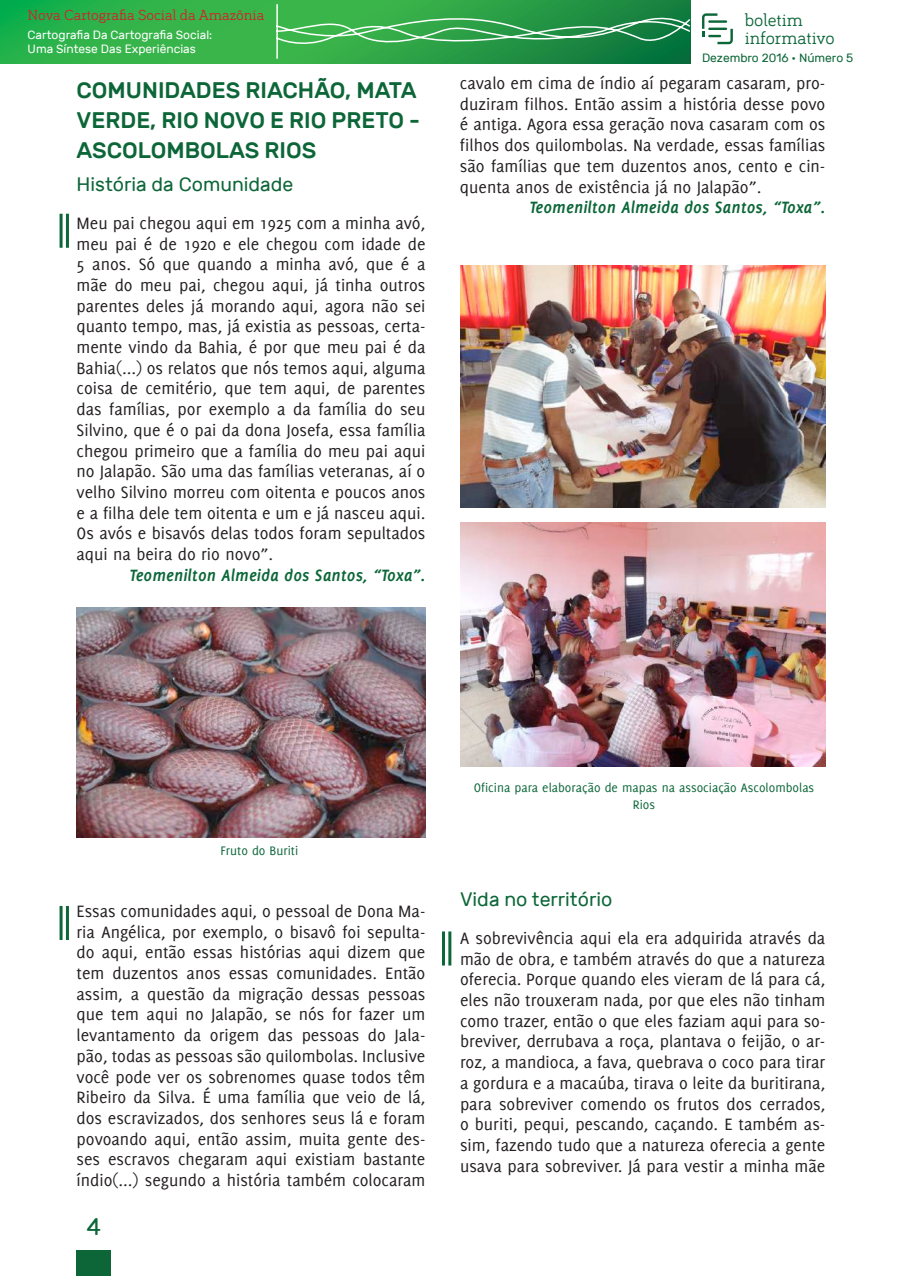
<style>
.page{position:relative;width:902px;height:1276px;background:#fff}
.page>*{position:absolute;margin:0;border:0;box-sizing:border-box;transform-origin:0 0}
.t1{font:24px "Rubik";color:#0c6638}
.t2{font:500 22.5px/30px "Rubik";color:#0c6638}
.t3{font:19.5px "Rubik";color:#0c6638}
.t4{font:18px/20.7px "Delicious";color:#231f20;text-align:justify}
.t5{font:italic 700 18px "Delicious";color:#0c6638}
.t6{font:18px/18px "Bariol Serif";color:#0c6638}
.t7{font:15px "Bariol Serif";color:#d1232a}
.t8{font:13.5px/16.5px "Delicious";color:#0c6638;text-align:center}
.t9{font:12px/14.4px "Rubik";color:#fff}
.t10{font:12px "Rubik";color:#0c6638}
</style>
<div class="page">
<svg style="left:0;top:0;width:690px;height:64px;background:#2daf49"></svg>
<svg style="left:702px;top:13px;width:30px;height:31px"></svg>
<svg style="left:275px;top:3px;width:415px;height:57px;background:#38a253"></svg>
<div style="left:77px;top:1250px;width:34px;height:26px;background:#0c6638"></div>
<img style="left:77px;top:607px;width:348px;height:231px">
<hr style="left:66px;top:214px;width:3px;height:34px;background:#0c6638">
<hr style="left:60px;top:214px;width:3px;height:34px;background:#0c6638">
<img style="left:460px;top:266px;width:365px;height:241px">
<img style="left:460px;top:523px;width:365px;height:244px">
<hr style="left:66px;top:906px;width:3px;height:34px;background:#0c6638">
<hr style="left:60px;top:906px;width:3px;height:34px;background:#0c6638">
<hr style="left:448px;top:931px;width:3px;height:34px;background:#0c6638">
<hr style="left:442px;top:931px;width:3px;height:34px;background:#0c6638">
<p class="t7" style="left:28px;top:5px;width:238px">Nova Cartografia Social da Amazônia</p>
<p class="t9" style="left:28px;top:28px;width:186px">Cartografia Da Cartografia Social:<br>Uma Síntese Das Experiências</p>
<p class="t2" style="left:77px;top:75px;width:345px">COMUNIDADES RIACHÃO, MATA<br>VERDE, RIO NOVO E RIO PRETO -<br>ASCOLOMBOLAS RIOS</p>
<p class="t3" style="left:77px;top:173px;width:218px">História da Comunidade</p>
<p class="t4" style="left:77px;top:212px;width:350px">Meu pai chegou aqui em 1925 com a minha avó, meu pai é de 1920 e ele chegou com idade de 5 anos. Só que quando a minha avó, que é a mãe do meu pai, chegou aqui, já tinha outros parentes deles já morando aqui, agora não sei quanto tempo, mas, já existia as pessoas, certa&shy;mente vindo da Bahia, é por que meu pai é da Bahia(...) os relatos que nós temos aqui, alguma coisa de cemitério, que tem aqui, de parentes das famílias, por exemplo a da família do seu Silvino, que é o pai da dona Josefa, essa família chegou primeiro que a família do meu pai aqui no Jalapão. São uma das famílias veteranas, aí o velho Silvino morreu com oitenta e poucos anos e a filha dele tem oitenta e um e já nasceu aqui.<br>Os avós e bisavós delas todos foram sepultados aqui na beira do rio novo”.</p>
<p class="t5" style="left:130px;top:565px;width:297px">Teomenilton Almeida dos Santos, “Toxa”.</p>
<p class="t6" style="left:744px;top:10px;width:91px">boletim informativo</p>
<p class="t10" style="left:702px;top:51px;width:153px">Dezembro 2016 • Número 5</p>
<p class="t4" style="left:460px;top:73px;width:367px">cavalo em cima de índio aí pegaram casaram, pro&shy;duziram filhos. Então assim a história desse povo é antiga. Agora essa geração nova casaram com os filhos dos quilombolas. Na verdade, essas famílias são famílias que tem duzentos anos, cento e cin&shy;quenta anos de existência já no Jalapão”.</p>
<p class="t5" style="left:529px;top:197px;width:297px">Teomenilton Almeida dos Santos, “Toxa”.</p>
<p class="t8" style="left:220px;top:842px;width:79px">Fruto do Buriti</p>
<p class="t4" style="left:77px;top:900px;width:350px">Essas comunidades aqui, o pessoal de Dona Ma&shy;ria Angélica, por exemplo, o bisavô foi sepulta&shy;do aqui, então essas histórias aqui dizem que tem duzentos anos essas comunidades. Então assim, a questão da migração dessas pessoas que tem aqui no Jalapão, se nós for fazer um levantamento da origem das pessoas do Jala&shy;pão, todas as pessoas são quilombolas. Inclusive você pode ver os sobrenomes quase todos têm Ribeiro da Silva. É uma família que veio de lá, dos escravizados, dos senhores seus lá e foram povoando aqui, então assim, muita gente des&shy;ses escravos chegaram aqui existiam bastante índio(...) segundo a história também colocaram</p>
<h1 class="t1" style="left:86px;top:1213px;width:16px">4</h1>
<p class="t8" style="left:473px;top:779px;width:342px">Oficina para elaboração de mapas na associação Ascolombolas<br>Rios</p>
<p class="t3" style="left:460px;top:888px;width:154px">Vida no território</p>
<p class="t4" style="left:460px;top:927px;width:367px">A sobrevivência aqui ela era adquirida através da mão de obra, e também através do que a natureza oferecia. Porque quando eles vieram de lá para cá, eles não trouxeram nada, por que eles não tinham como trazer, então o que eles faziam aqui para so&shy;breviver, derrubava a roça, plantava o feijão, o ar&shy;roz, a mandioca, a fava, quebrava o coco para tirar a gordura e a macaúba, tirava o leite da buritirana, para sobreviver comendo os frutos dos cerrados, o buriti, pequi, pescando, caçando. E também as&shy;sim, fazendo tudo que a natureza oferecia a gente usava para sobreviver. Já para vestir a minha mãe</p>
</div>
